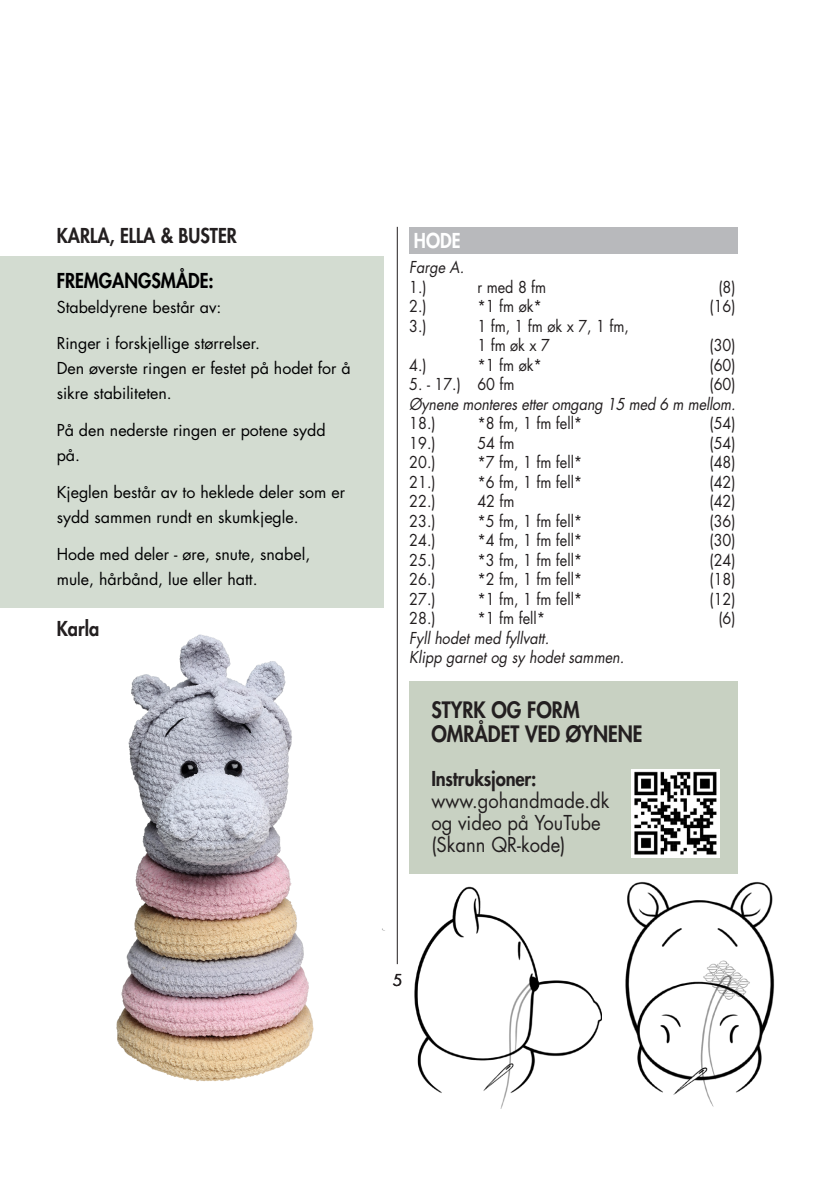
<style>
.page{position:relative;width:840px;height:1191px;background:#fff}
.page>*{position:absolute;margin:0;border:0;box-sizing:border-box;transform-origin:0 0}
.t1{font:800 22px/24px "Futura Std";color:#231f20;scale:.9 1}
.t2{font:20px "Futura Std";color:#231f20;scale:.92 1}
.t3{font:800 20px "Futura Std";color:#231f20;scale:.9 1}
.t4{font:800 20px "Futura Std";color:#000001;scale:.9 1}
.t5{font:800 20px "Futura Std";color:#231f20;scale:.92 1}
.t6{font:800 20px "Futura Std";color:#fff;scale:.9 1}
.t7{font:16px "Futura Std";color:#231f20;scale:.9 1}
.t8{font:16px/24.8px "Futura Std";color:#000001}
.t9{font:italic 16px "Futura Std";color:#231f20;scale:.9 1}
.t10{font:16px "Futura Std";color:#231f20}
</style>
<div class="page">
<hr style="left:397px;top:227px;width:1px;height:737px;background:#231f20">
<div style="left:0;top:256px;width:383px;height:352px;background:#d3dcd1"></div>
<div style="left:409px;top:227px;width:328px;height:26px;background:#b8b9bc"></div>
<img style="left:116px;top:634px;width:198px;height:448px">
<img style="left:382px;top:882px;width:218px;height:226px">
<img style="left:625px;top:881px;width:150px;height:226px">
<div style="left:409px;top:681px;width:328px;height:193px;background:#c8d1c2"></div>
<img style="left:631px;top:769px;width:88px;height:88px">
<p class="t3" style="left:57px;top:223px;width:201px">KARLA, ELLA &amp; BUSTER</p>
<p class="t4" style="left:57px;top:267px;width:176px">FREMGANGSMÅDE:</p>
<p class="t8" style="left:57px;top:294px;width:166px">Stabeldyrene består av:</p>
<p class="t8" style="left:57px;top:331px;width:205px">Ringer i forskjellige størrelser.</p>
<p class="t8" style="left:57px;top:356px;width:295px">Den øverste ringen er festet på hodet for å sikre stabiliteten.</p>
<p class="t8" style="left:57px;top:418px;width:270px">På den nederste ringen er potene sydd på.</p>
<p class="t8" style="left:57px;top:480px;width:290px">Kjeglen består av to heklede deler som er sydd sammen rundt en skumkjegle.</p>
<p class="t8" style="left:57px;top:541px;width:255px">Hode med deler - øre, snute, snabel, mule, hårbånd, lue eller hatt.</p>
<p class="t3" style="left:57px;top:615px;width:49px">Karla</p>
<p class="t6" style="left:413px;top:228px;width:53px">HODE</p>
<p class="t9" style="left:409px;top:257px;width:62px">Farge A.</p>
<p class="t7" style="left:409px;top:276px;width:21px">1.)</p>
<p class="t7" style="left:477px;top:276px;width:78px">r med 8 fm</p>
<p class="t7" style="left:718px;top:276px;width:21px">(8)</p>
<p class="t7" style="left:409px;top:296px;width:21px">2.)</p>
<p class="t7" style="left:477px;top:296px;width:73px">*1 fm øk*</p>
<p class="t7" style="left:709px;top:296px;width:30px">(16)</p>
<p class="t7" style="left:409px;top:315px;width:21px">3.)</p>
<p class="t7" style="left:477px;top:315px;width:170px">1 fm, 1 fm øk x 7, 1 fm,</p>
<p class="t7" style="left:477px;top:335px;width:82px">1 fm øk x 7</p>
<p class="t7" style="left:709px;top:335px;width:30px">(30)</p>
<p class="t7" style="left:409px;top:354px;width:21px">4.)</p>
<p class="t7" style="left:477px;top:354px;width:73px">*1 fm øk*</p>
<p class="t7" style="left:709px;top:354px;width:30px">(60)</p>
<p class="t7" style="left:409px;top:374px;width:118px">5. - 17.) 60 fm</p>
<p class="t7" style="left:709px;top:374px;width:30px">(60)</p>
<p class="t9" style="left:409px;top:393px;width:364px">Øynene monteres etter omgang 15 med 6 m mellom.</p>
<p class="t7" style="left:409px;top:413px;width:31px">18.)</p>
<p class="t7" style="left:477px;top:413px;width:118px">*8 fm, 1 fm fell*</p>
<p class="t7" style="left:709px;top:413px;width:30px">(54)</p>
<p class="t7" style="left:409px;top:432px;width:31px">19.)</p>
<p class="t7" style="left:477px;top:432px;width:43px">54 fm</p>
<p class="t7" style="left:709px;top:432px;width:30px">(54)</p>
<p class="t7" style="left:409px;top:452px;width:31px">20.)</p>
<p class="t7" style="left:477px;top:452px;width:118px">*7 fm, 1 fm fell*</p>
<p class="t7" style="left:709px;top:452px;width:30px">(48)</p>
<p class="t7" style="left:409px;top:471px;width:31px">21.)</p>
<p class="t7" style="left:477px;top:471px;width:118px">*6 fm, 1 fm fell*</p>
<p class="t7" style="left:709px;top:471px;width:30px">(42)</p>
<p class="t7" style="left:409px;top:491px;width:31px">22.)</p>
<p class="t7" style="left:477px;top:491px;width:43px">42 fm</p>
<p class="t7" style="left:709px;top:491px;width:30px">(42)</p>
<p class="t7" style="left:409px;top:510px;width:31px">23.)</p>
<p class="t7" style="left:477px;top:510px;width:118px">*5 fm, 1 fm fell*</p>
<p class="t7" style="left:709px;top:510px;width:30px">(36)</p>
<p class="t7" style="left:409px;top:530px;width:31px">24.)</p>
<p class="t7" style="left:477px;top:530px;width:118px">*4 fm, 1 fm fell*</p>
<p class="t7" style="left:709px;top:530px;width:30px">(30)</p>
<p class="t7" style="left:409px;top:549px;width:31px">25.)</p>
<p class="t7" style="left:477px;top:549px;width:118px">*3 fm, 1 fm fell*</p>
<p class="t7" style="left:709px;top:549px;width:30px">(24)</p>
<p class="t7" style="left:409px;top:569px;width:31px">26.)</p>
<p class="t7" style="left:477px;top:569px;width:118px">*2 fm, 1 fm fell*</p>
<p class="t7" style="left:709px;top:569px;width:30px">(18)</p>
<p class="t7" style="left:409px;top:588px;width:31px">27.)</p>
<p class="t7" style="left:477px;top:588px;width:118px">*1 fm, 1 fm fell*</p>
<p class="t7" style="left:709px;top:588px;width:30px">(12)</p>
<p class="t7" style="left:409px;top:608px;width:31px">28.)</p>
<p class="t7" style="left:477px;top:608px;width:77px">*1 fm fell*</p>
<p class="t7" style="left:718px;top:608px;width:21px">(6)</p>
<p class="t9" style="left:409px;top:627px;width:157px">Fyll hodet med fyllvatt.</p>
<p class="t9" style="left:409px;top:647px;width:240px">Klipp garnet og sy hodet sammen.</p>
<p class="t1" style="left:431px;top:698px;width:236px">STYRK OG FORM<br>OMRÅDET VED ØYNENE</p>
<p class="t5" style="left:431px;top:766px;width:116px">Instruksjoner:</p>
<p class="t2" style="left:431px;top:788px;width:195px">www.gohandmade.dk</p>
<p class="t2" style="left:431px;top:810px;width:185px">og video på YouTube</p>
<p class="t2" style="left:431px;top:832px;width:147px">(Skann QR-kode)</p>
<p class="t10" style="left:392px;top:969px;width:11px">5</p>
</div>
